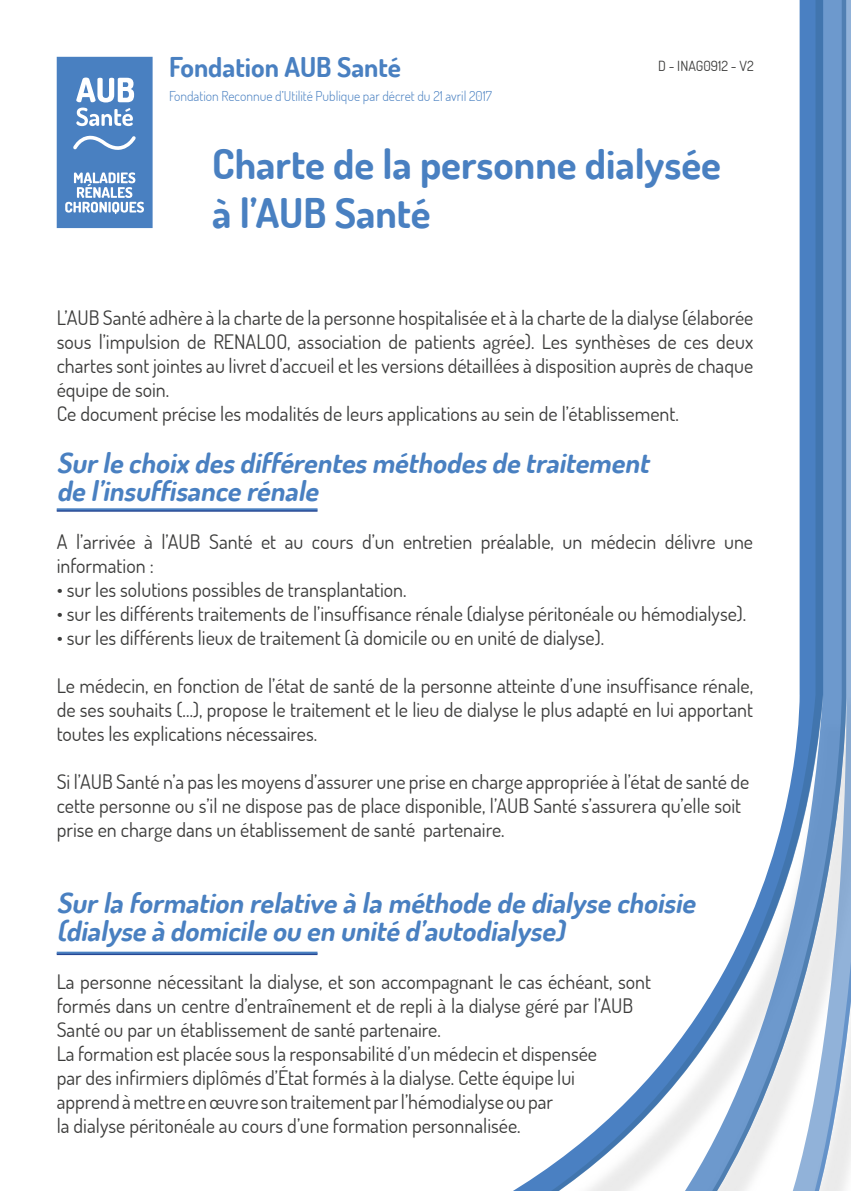
<style>
.page{position:relative;width:851px;height:1191px;background:#fff}
.page>*{position:absolute;margin:0;border:0;box-sizing:border-box;transform-origin:0 0}
.t1{font:700 41px/49.2px "Dosis";color:#4980c1}
.t2{font:italic 700 28px/28px "Dosis";color:#4980c1}
.t3{font:700 27.2px "Dosis";color:#4980c1}
.t4{font:20px/24px "Dosis";color:#3c3c3b}
.t5{font:14px "Dosis";color:#3c3c3b}
.t6{font:300 13.6px "Dosis";color:#4980c1}
</style>
<div class="page">
<svg style="left:513px;top:962px;width:216px;height:229px"></svg>
<svg style="left:729px;top:0;width:121px;height:1191px"></svg>
<svg style="left:57px;top:57px;width:96px;height:171px;background:#6795cb"></svg>
<hr style="left:57px;top:510px;width:260px;height:2px;background:#264794">
<hr style="left:57px;top:508px;width:260px;height:2px;background:#4980c1">
<hr style="left:57px;top:953px;width:260px;height:2px;background:#264794">
<hr style="left:57px;top:951px;width:260px;height:2px;background:#4980c1">
<h3 class="t3" style="left:169px;top:50px;width:233px">Fondation AUB Santé</h3>
<p class="t6" style="left:169px;top:87px;width:324px">Fondation Reconnue d’Utilité Publique par décret du 21 avril 2017</p>
<p class="t5" style="left:658px;top:57px;width:97px">D - INAG0912 - V2</p>
<h1 class="t1" style="left:212px;top:138px;width:510px">Charte de la personne dialysée à l’AUB Santé</h1>
<p class="t4" style="left:57px;top:305px;width:698px">L’AUB Santé adhère à la charte de la personne hospitalisée et à la charte de la dialyse (élaborée sous l’impulsion de RENALOO, association de patients agrée). Les synthèses de ces deux chartes sont jointes au livret d’accueil et les versions détaillées à disposition auprès de chaque équipe de soin.<br>Ce document précise les modalités de leurs applications au sein de l’établissement.</p>
<h2 class="t2" style="left:57px;top:448px;width:599px">Surle choix des différentes méthodes de traitement de l’insuffisance rénale</h2>
<p class="t4" style="left:57px;top:529px;width:697px">A l’arrivée à l’AUB Santé et au cours d’un entretien préalable, un médecin délivre une information :</p>
<p class="t4" style="left:57px;top:577px;width:351px">• sur les solutions possibles de transplantation.</p>
<p class="t4" style="left:57px;top:601px;width:691px">• sur les différents traitements de l’insuffisance rénale (dialyse péritonéale ou hémodialyse).</p>
<p class="t4" style="left:57px;top:625px;width:549px">• sur les différents lieux de traitement (à domicile ou en unité de dialyse).</p>
<p class="t4" style="left:57px;top:673px;width:698px;text-align:justify">Le médecin, en fonction de l’état de santé de la personne atteinte d’une insuffisance rénale, de ses souhaits (…), propose le traitement et le lieu de dialyse le plus adapté en lui apportant toutes les explications nécessaires.</p>
<p class="t4" style="left:57px;top:769px;width:694px">Si l’AUB Santé n’a pas les moyens d’assurer une prise en charge appropriée à l’état de santé de cette personne ou s’il ne dispose pas de place disponible, l’AUB Santé s’assurera qu’elle soit prise en charge dans un établissement de santé partenaire.</p>
<h2 class="t2" style="left:57px;top:888px;width:646px">Surla formation relative à la méthode de dialyse choisie (dialyse à domicile ou en unité d’autodialyse)</h2>
<p class="t4" style="left:57px;top:969px;width:595px">La personne nécessitant la dialyse, et son accompagnant le cas échéant, sont formés dans un centre d’entraînement et de repli à la dialyse géré par l’AUB Santé ou par un établissement de santé partenaire.<br>La formation est placée sous la responsabilité d’un médecin et dispensée<br>par des infirmiers diplômés d’État formés à la dialyse. Cette équipe lui<br>apprend à mettre en œuvre son traitement par l’hémodialyse ou par<br>la dialyse péritonéale au cours d’une formation personnalisée.</p>
</div>
